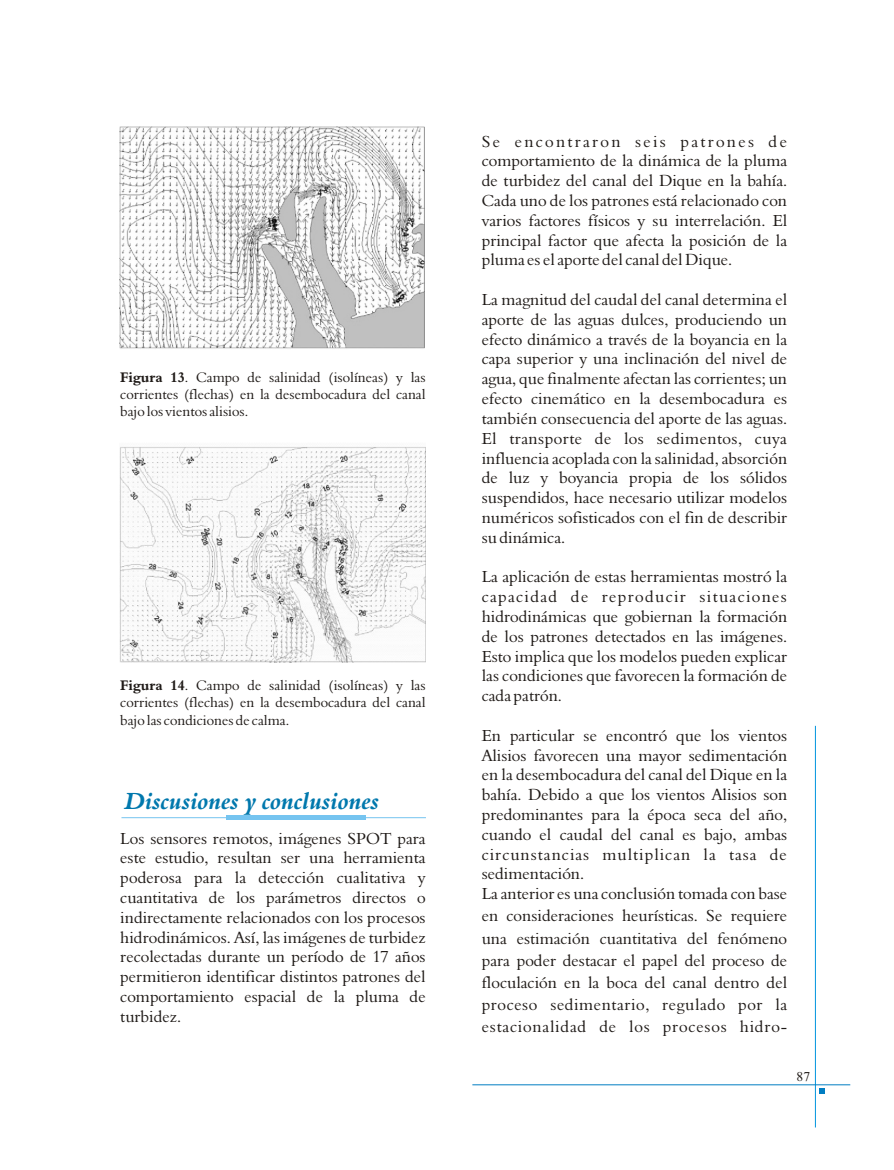
<style>
.page{position:relative;width:894px;height:1170px;background:#fff}
.page>*{position:absolute;margin:0;border:0;box-sizing:border-box;transform-origin:0 0}
.t1{font:italic 700 24px "Aldine 401 BT";color:#0078ad}
.t2{font:16.5px/19.8px "Aldine 401 BT";color:#1f1a17;text-align:justify}
.t3{font:14.25px/17.1px "Aldine 401 BT";color:#1f1a17;text-align:justify}
.t4{font:13.5px "Times New Roman";color:#1f1a17}
.s1{font-weight:700}
</style>
<div class="page">
<hr style="left:815px;top:726px;width:1px;height:401px;background:#0094de">
<hr style="left:472px;top:1085px;width:378px;height:1px;background:#007dc2">
<svg style="left:819px;top:1088px;width:6px;height:6px"></svg>
<img style="left:119px;top:127px;width:305px;height:222px">
<img style="left:119px;top:447px;width:306px;height:215px">
<hr style="left:121px;top:817px;width:305px;height:1px;background:#75c4f0">
<div style="left:226px;top:815px;width:139px;height:5px;background:#75c4f0"></div>
<p class="t3" style="left:120px;top:370px;width:307px"><span class="s1">Figura 13</span>. Campo de salinidad (isolíneas) y las corrientes (flechas) en la desembocadura del canal bajo los vientos alisios.</p>
<p class="t3" style="left:120px;top:678px;width:307px"><span class="s1">Figura 14</span>. Campo de salinidad (isolíneas) y las corrientes (flechas) en la desembocadura del canal bajo las condiciones de calma.</p>
<h1 class="t1" style="left:125px;top:791px;width:256px">Discusiones y conclusiones</h1>
<p class="t2" style="left:120px;top:829px;width:307px">Los sensores remotos, imágenes SPOT para este estudio, resultan ser una herramienta poderosa para la detección cualitativa y cuantitativa de los parámetros directos o indirectamente relacionados con los procesos hidrodinámicos. Así, las imágenes de turbidez recolectadas durante un período de 17 años permitieron identificar distintos patrones del comportamiento espacial de la pluma de turbidez.</p>
<p class="t2" style="left:482px;top:132px;width:307px">Se encontraron seis patrones de comportamiento de la dinámica de la pluma de turbidez del canal del Dique en la bahía.<br>Cada uno de los patrones está relacionado con varios factores físicos y su interrelación. El principal factor que afecta la posición de la pluma es el aporte del canal del Dique.</p>
<p class="t2" style="left:482px;top:291px;width:307px">La magnitud del caudal del canal determina el aporte de las aguas dulces, produciendo un efecto dinámico a través de la boyancia en la capa superior y una inclinación del nivel de agua, que finalmente afectan las corrientes; un efecto cinemático en la desembocadura es también consecuencia del aporte de las aguas.<br>El transporte de los sedimentos, cuya influencia acoplada con la salinidad, absorción de luz y boyancia propia de los sólidos suspendidos, hace necesario utilizar modelos numéricos sofisticados con el fin de describir su dinámica.</p>
<p class="t2" style="left:482px;top:568px;width:307px">La aplicación de estas herramientas mostró la capacidad de reproducir situaciones hidrodinámicas que gobiernan la formación de los patrones detectados en las imágenes.<br>Esto implica que los modelos pueden explicar las condiciones que favorecen la formación de cada patrón.</p>
<p class="t2" style="left:482px;top:727px;width:307px;text-align:left">En particular se encontró que los vientos Alisios favorecen una mayor sedimentación en la desembocadura del canal del Dique en la bahía. Debido a que los vientos Alisios son predominantes para la época seca del año, cuando el caudal del canal es bajo, ambas circunstancias multiplican la tasa de sedimentación.<br>La anterior es una conclusión tomada con base</p>
<p class="t2" style="left:482px;top:906px;width:307px;line-height:22.2px">en consideraciones heurísticas. Se requiere una estimación cuantitativa del fenómeno para poder destacar el papel del proceso de floculación en la boca del canal dentro del proceso sedimentario, regulado por la estacionalidad de los procesos hidro-</p>
<p class="t4" style="left:797px;top:1071px;width:15px">87</p>
</div>
